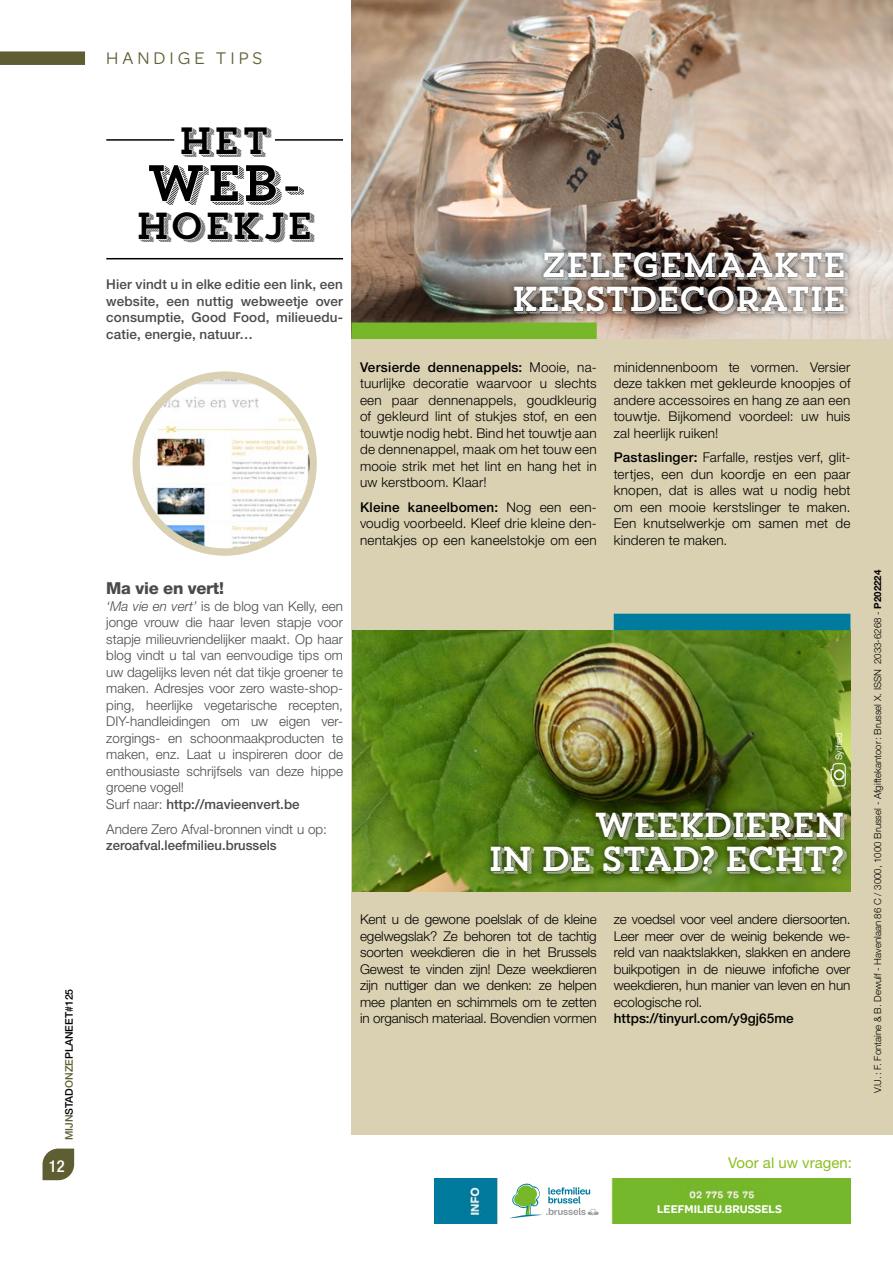
<style>
.page{position:relative;width:893px;height:1263px;background:#fff}
.page>*{position:absolute;margin:0;border:0;box-sizing:border-box;transform-origin:0 0}
.t1{font:51px "Trend Slab Four";color:#000}
.t2{font:37.8px "Trend Slab Four";color:#000}
.t3{font:37.5px "Trend Slab Four";letter-spacing:-.01em;color:#000}
.t4{font:34.5px/34.5px "Trend Slab Four";letter-spacing:-.085em;color:#fff;text-align:right}
.t5{font:18px "Omnes";letter-spacing:.22em;color:#5f5e32}
.t6{font:800 16.5px "Helvetica Neue";letter-spacing:-.02em;color:#4a4a49}
.t7{font:500 condensed 16.5px "Helvetica Neue";color:#fff}
.t8{font:15px "Helvetica Neue";color:#8dbe22}
.t9{font:300 13.5px/16.5px "Helvetica Neue LT Std";letter-spacing:.015em;color:#000;text-align:justify}
.t10{font:300 13.5px/16.5px "Helvetica Neue";letter-spacing:.005em;color:#4a4a49}
.t11{font:500 13.5px/16.5px "Helvetica Neue";letter-spacing:.01em;color:#4a4a49;text-align:justify}
.t12{font:500 13.5px "Helvetica Neue LT Std";color:#000}
.t13{font:600 12px "Omnes";letter-spacing:-.03em;color:#fff;scale:.9 1}
.t14{font:600 12px "Omnes";color:#fff}
.t15{font:500 10.5px "Helvetica Neue LT Std";color:#000}
.t16{font:300 9.75px "Helvetica Neue";color:#000}
.t17{font:9px "Helvetica Neue";color:#fff}
.s1{color:#5f5e32}
.s2{font-style:italic}
.s3{font-weight:500}
.s4{font-weight:700}
</style>
<div class="page">
<div style="left:352px;top:0;width:541px;height:1135px;background:#dad1b2"></div>
<svg style="left:43px;top:1148px;width:31px;height:32px"></svg>
<div style="left:0;top:51px;width:85px;height:14px;background:#5f5e32"></div>
<img style="left:140px;top:379px;width:173px;height:172px">
<div style="left:132px;top:371px;width:185px;height:185px;border:7px solid #dad1b2;border-radius:50%"></div>
<img style="left:352px;top:0;width:541px;height:339px">
<img style="left:352px;top:630px;width:498px;height:261px">
<div style="left:484px;top:804px;width:371px;height:78px;background:#000;opacity:.75"></div>
<div style="left:507px;top:244px;width:348px;height:78px;background:#000;opacity:.88"></div>
<div style="left:614px;top:614px;width:236px;height:16px;background:#007a9d"></div>
<div style="left:351px;top:322px;width:246px;height:17px;background:#76b82a"></div>
<svg style="left:831px;top:763px;width:15px;height:23px"></svg>
<div style="left:835px;top:770px;width:8px;height:9px;border:1px solid #fff;border-radius:50%"></div>
<hr style="left:106px;top:258px;width:237px;height:1px;background:#000">
<hr style="left:106px;top:139px;width:68px;height:2px;background:#000">
<hr style="left:275px;top:139px;width:68px;height:2px;background:#000">
<img style="left:434px;top:1178px;width:416px;height:46px">
<div style="left:499px;top:1176px;width:109px;height:49px;background:#fff"></div>
<svg style="left:510px;top:1183px;width:89px;height:35px"></svg>
<p class="t15" style="left:63px;top:1140px;width:153px;rotate:-90deg"><span class="s1">MIJN</span>STAD<span class="s1">ONZE</span>PLANEET#125</p>
<p class="t7" style="left:49px;top:1156px;width:17px">12</p>
<h3 class="t5" style="left:106px;top:46px;width:158px">HANDIGE TIPS</h3>
<h2 class="t2" style="left:178px;top:116px;width:95px">Het</h2>
<h1 class="t1" style="left:144px;top:151px;width:162px">WEB-</h1>
<h3 class="t3" style="left:136px;top:202px;width:180px">HOEKJE</h3>
<p class="t11" style="left:106px;top:276px;width:238px">Hier vindt u in elke editie een link, een website, een nuttig webweetje over consumptie, Good Food, milieuedu&shy;catie, energie, natuur…</p>
<p class="t6" style="left:106px;top:579px;width:119px">Ma vie en vert!</p>
<p class="t10" style="left:106px;top:597px;width:238px"><span class="s2">‘Ma vie en vert’</span> is de blog van Kelly, een jonge vrouw die haar leven stapje voor stapje milieuvriendelijker maakt. Op haar blog vindt u tal van eenvoudige tips om uw dagelijks leven nét dat tikje groener te maken. Adresjes voor zero waste-shop&shy;ping, heerlijke vegetarische recepten, DIY-handleidingen om uw eigen ver&shy;zorgings- en schoonmaakproducten te maken, enz. Laat u inspireren door de enthousiaste schrijfsels van deze hippe groene vogel!<br>Surf naar: <span class="s3">http://mavieenvert.be</span></p>
<p class="t10" style="left:106px;top:820px;width:222px">Andere Zero Afval-bronnen vindt u op:</p>
<p class="t11" style="left:106px;top:837px;width:172px">zeroafval.leefmilieu.brussels</p>
<h3 class="t4" style="left:511px;top:248px;width:338px">ZELFGEMAAKTE<br>KERSTDECORATIE</h3>
<p class="t9" style="left:360px;top:358px;width:238px"><span class="s3">Versierde dennenappels:</span> Mooie, na&shy;tuurlijke decoratie waarvoor u slechts een paar dennenappels, goudkleurig of gekleurd lint of stukjes stof, en een touwtje nodig hebt. Bind het touwtje aan de dennenappel, maak om het touw een mooie strik met het lint en hang het in uw kerstboom. Klaar!</p>
<p class="t9" style="left:360px;top:498px;width:238px"><span class="s3">Kleine kaneelbomen:</span> Nog een een&shy;voudig voorbeeld. Kleef drie kleine den&shy;nentakjes op een kaneelstokje om een</p>
<p class="t9" style="left:614px;top:358px;width:238px">minidennenboom te vormen. Versier deze takken met gekleurde knoopjes of andere accessoires en hang ze aan een touwtje. Bijkomend voordeel: uw huis zal heerlijk ruiken!</p>
<p class="t9" style="left:614px;top:449px;width:238px"><span class="s3">Pastaslinger:</span> Farfalle, restjes verf, glit&shy;tertjes, een dun koordje en een paar knopen, dat is alles wat u nodig hebt om een mooie kerstslinger te maken.<br>Een knutselwerkje om samen met de kinderen te maken.</p>
<p class="t17" style="left:834px;top:760px;width:29px;rotate:-90deg">Sylfred</p>
<h3 class="t4" style="left:488px;top:808px;width:360px">WEEKDIEREN<br>IN DE STAD? ECHT?</h3>
<p class="t9" style="left:360px;top:911px;width:238px">Kent u de gewone poelslak of de kleine egelwegslak? Ze behoren tot de tachtig soorten weekdieren die in het Brussels Gewest te vinden zijn! Deze weekdieren zijn nuttiger dan we denken: ze helpen mee planten en schimmels om te zetten in organisch materiaal. Bovendien vormen</p>
<p class="t9" style="left:614px;top:911px;width:238px">ze voedsel voor veel andere diersoorten.<br>Leer meer over de weinig bekende we&shy;reld van naaktslakken, slakken en andere buikpotigen in de nieuwe infofiche over weekdieren, hun manier van leven en hun ecologische rol.</p>
<p class="t12" style="left:614px;top:1010px;width:182px">https://tinyurl.com/y9gj65me</p>
<p class="t16" style="left:872px;top:1093px;width:524px;rotate:-90deg">V.U.: F. Fontaine &amp; B. Dewulf - Havenlaan 86 C / 3000, 1000 Brussel - Afgiftekantoor: Brussel X. ISSN 2033-6268 - <span class="s4">P202224</span></p>
<p class="t8" style="left:728px;top:1154px;width:125px">Voor al uw vragen:</p>
<p class="t14" style="left:657px;top:1200px;width:126px">LEEFMILIEU.BRUSSELS</p>
<p class="t13" style="left:648px;top:1200px;width:187px">WWW.ENVIRONNEMENT.BRUSSELS</p>
</div>
